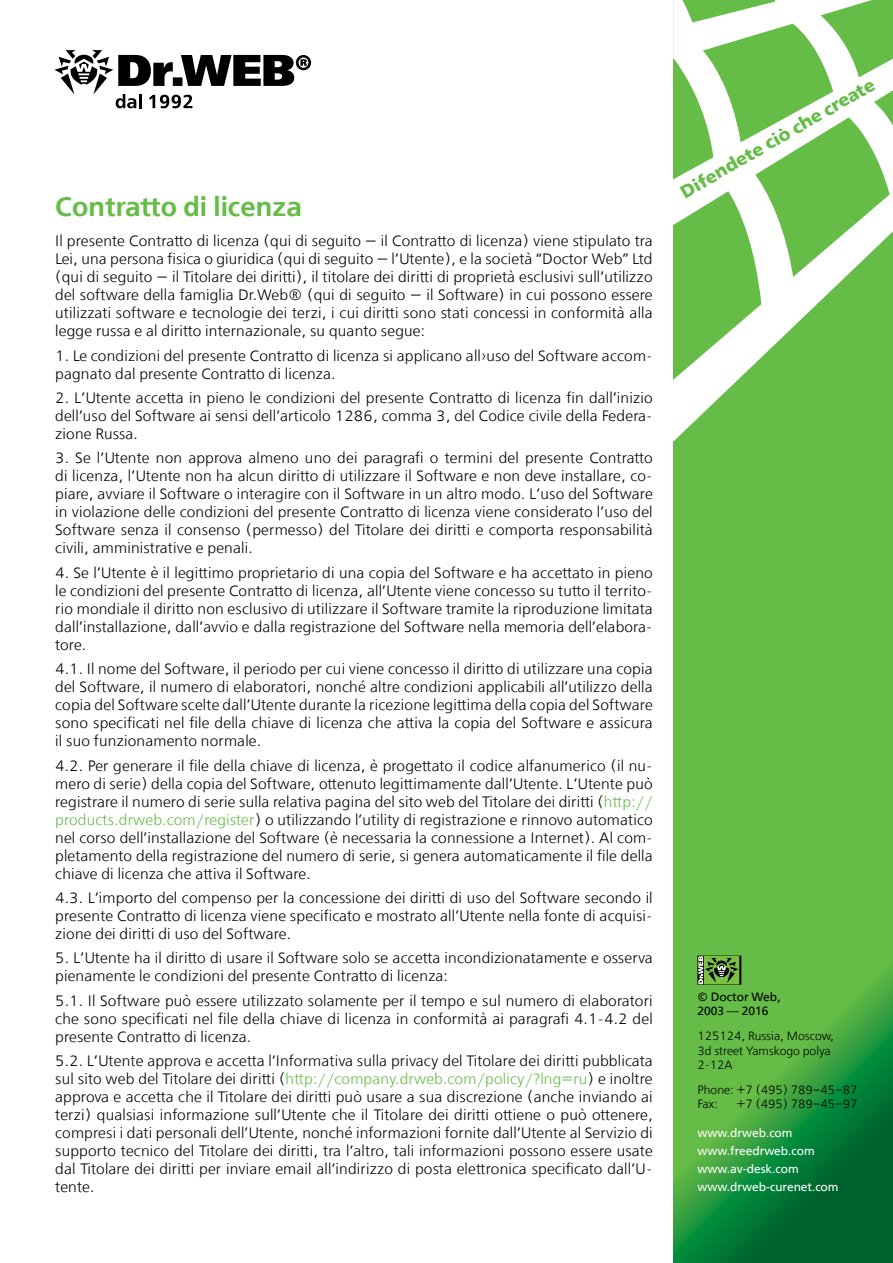
<style>
.page{position:relative;width:893px;height:1263px;background:#fff}
.page>*{position:absolute;margin:0;border:0;box-sizing:border-box;transform-origin:0 0}
.t1{font:27px "Free Set Demi Bold A";color:#65bc46}
.t2{font:18px "Free Set Bold A";color:#65bc46}
.t3{font:15px/18px "Free Set Light A";letter-spacing:.01em;color:#000;text-align:justify}
.t4{font:12px/14.4px "Free Set Light A";color:#000}
.t5{font:12px/18px "Free Set A";color:#fff}
.t6{font:12px/14.4px "Free Set A";color:#000}
.s1{color:#65bc46}
</style>
<div class="page">
<svg style="left:54px;top:50px;width:257px;height:58px"></svg>
<svg style="left:673px;top:442px;width:220px;height:821px;background:#55b043"></svg>
<svg style="left:673px;top:0;width:220px;height:442px;fill:#65bc46"></svg>
<svg style="left:697px;top:956px;width:44px;height:29px"></svg>
<h1 class="t1" style="left:55px;top:190px;width:248px">Contratto di licenza</h1>
<p class="t3" style="left:55px;top:232px;width:599px">Il presente Contratto di licenza (qui di seguito — il Contratto di licenza) viene stipulato tra Lei, una persona fisica o giuridica (qui di seguito — l’Utente), e la società “Doctor Web” Ltd (qui di seguito — il Titolare dei diritti), il titolare dei diritti di proprietà esclusivi sull’utilizzo del software della famiglia Dr.Web® (qui di seguito — il Software) in cui possono essere utilizzati software e tecnologie dei terzi, i cui diritti sono stati concessi in conformità alla legge russa e al diritto internazionale, su quanto segue:</p>
<p class="t3" style="left:55px;top:347px;width:599px">1. Le condizioni del presente Contratto di licenza si applicano all›uso del Software accom&shy;pagnato dal presente Contratto di licenza.</p>
<p class="t3" style="left:55px;top:389px;width:599px">2. L’Utente accetta in pieno le condizioni del presente Contratto di licenza fin dall’inizio dell’uso del Software ai sensi dell’articolo 1286, comma 3, del Codice civile della Federa&shy;zione Russa.</p>
<p class="t3" style="left:55px;top:450px;width:599px">3. Se l’Utente non approva almeno uno dei paragrafi o termini del presente Contratto di licenza, l’Utente non ha alcun diritto di utilizzare il Software e non deve installare, co&shy;piare, avviare il Software o interagire con il Software in un altro modo. L’uso del Software in violazione delle condizioni del presente Contratto di licenza viene considerato l’uso del Software senza il consenso (permesso) del Titolare dei diritti e comporta responsabilità civili, amministrative e penali.</p>
<p class="t3" style="left:55px;top:564px;width:599px">4. Se l’Utente è il legittimo proprietario di una copia del Software e ha accettato in pieno le condizioni del presente Contratto di licenza, all’Utente viene concesso su tutto il territo&shy;rio mondiale il diritto non esclusivo di utilizzare il Software tramite la riproduzione limitata dall’installazione, dall’avvio e dalla registrazione del Software nella memoria dell’elabora&shy;tore.</p>
<p class="t3" style="left:55px;top:660px;width:599px">4.1. Il nome del Software, il periodo per cui viene concesso il diritto di utilizzare una copia del Software, il numero di elaboratori, nonché altre condizioni applicabili all’utilizzo della copia del Software scelte dall’Utente durante la ricezione legittima della copia del Software sono specificati nel file della chiave di licenza che attiva la copia del Software e assicura il suo funzionamento normale.</p>
<p class="t3" style="left:55px;top:757px;width:599px">4.2. Per generare il file della chiave di licenza, è progettato il codice alfanumerico (il nu&shy;mero di serie) della copia del Software, ottenuto legittimamente dall’Utente. L’Utente può registrare il numero di serie sulla relativa pagina del sito web del Titolare dei diritti (<span class="s1">http:// products.drweb.com/register</span>) o utilizzando l’utility di registrazione e rinnovo automatico nel corso dell’installazione del Software (è necessaria la connessione a Internet). Al com&shy;pletamento della registrazione del numero di serie, si genera automaticamente il file della chiave di licenza che attiva il Software.</p>
<p class="t3" style="left:55px;top:889px;width:599px">4.3. L’importo del compenso per la concessione dei diritti di uso del Software secondo il presente Contratto di licenza viene specificato e mostrato all’Utente nella fonte di acquisi&shy;zione dei diritti di uso del Software.</p>
<p class="t3" style="left:55px;top:949px;width:599px">5. L’Utente ha il diritto di usare il Software solo se accetta incondizionatamente e osserva pienamente le condizioni del presente Contratto di licenza:</p>
<p class="t3" style="left:55px;top:992px;width:599px">5.1. Il Software può essere utilizzato solamente per il tempo e sul numero di elaboratori che sono specificati nel file della chiave di licenza in conformità ai paragrafi 4.1-4.2 del presente Contratto di licenza.</p>
<p class="t3" style="left:55px;top:1052px;width:599px">5.2. L’Utente approva e accetta l’Informativa sulla privacy del Titolare dei diritti pubblicata sul sito web del Titolare dei diritti (<span class="s1">http://company.drweb.com/policy/?lng=ru</span>) e inoltre approva e accetta che il Titolare dei diritti può usare a sua discrezione (anche inviando ai terzi) qualsiasi informazione sull’Utente che il Titolare dei diritti ottiene o può ottenere, compresi i dati personali dell’Utente, nonché informazioni fornite dall’Utente al Servizio di supporto tecnico del Titolare dei diritti, tra l’altro, tali informazioni possono essere usate dal Titolare dei diritti per inviare email all’indirizzo di posta elettronica specificato dall’U&shy;tente.</p>
<p class="t2" style="left:677px;top:184px;width:223px;rotate:-30deg">Difendete ciò che create</p>
<p class="t6" style="left:697px;top:989px;width:84px">© Doctor Web,<br>2003 — 2016</p>
<p class="t4" style="left:697px;top:1029px;width:138px">125124, Russia, Moscow,<br>3d street Yamskogo polya<br>2-12A</p>
<p class="t4" style="left:697px;top:1083px;width:162px">Phone: +7 (495) 789–45–87<br>Fax:</p>
<p class="t4" style="left:736px;top:1097px;width:123px">+7 (495) 789–45–97</p>
<p class="t5" style="left:697px;top:1124px;width:143px">www.drweb.com www.freedrweb.com www.av-desk.com www.drweb-curenet.com</p>
</div>
